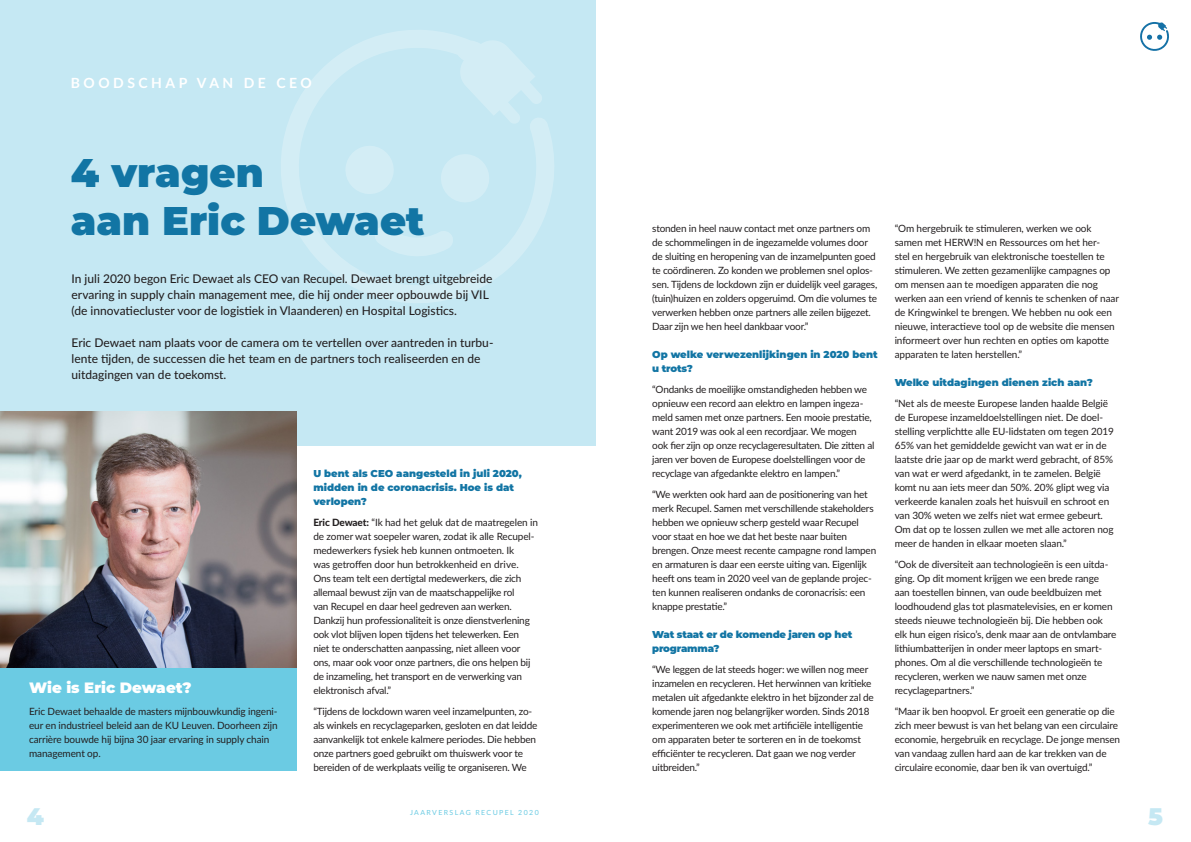
<style>
.page{position:relative;width:1191px;height:842px;background:#fff}
.page>*{position:absolute;margin:0;border:0;box-sizing:border-box;transform-origin:0 0}
.t1{font:900 40px/48px "Montserrat";color:#1275a4}
.t2{font:900 24px "Montserrat";color:#c5e8f3}
.Vraag{font:900 15px "Montserrat";color:#fff}
.t3{font:700 14px "Lato";letter-spacing:.25em;color:#fff}
.t4{font:500 12px/16px "Lato";color:#231f20}
.Alineastijl_1{font:10px/14px "Lato";letter-spacing:-.02em;color:#231f20}
.Vraag-2{font:900 10px/14px "Montserrat";color:#1275a4}
.Vraag-3{font:900 10px/14px "Montserrat";letter-spacing:-.02em;color:#1275a4}
.t5{font:7px "Lato";letter-spacing:.2em;color:#6bcbe3}
.s1{font-weight:800}
</style>
<div class="page">
<svg style="left:1140px;top:22px;width:29px;height:29px"></svg>
<div style="left:0;top:0;width:595px;height:446px;background:#c5e8f3"></div>
<svg style="left:281px;top:30px;width:273px;height:273px"></svg>
<svg style="left:373px;top:225px;width:81px;height:32px"></svg>
<img style="left:0;top:411px;width:296px;height:257px">
<div style="left:0;top:668px;width:296px;height:103px;background:#6bcbe3"></div>
<p class="t3" style="left:71px;top:72px;width:242px">BOODSCHAP VAN DE CEO</p>
<p class="t1" style="left:71px;top:146px;width:355px">4 vragen<br>aan Eric Dewaet</p>
<p class="t4" style="left:72px;top:270px;width:422px">In juli 2020 begon Eric Dewaet als CEO van Recupel. Dewaet brengt uitgebreide ervaring in supply chain management mee, die hij onder meer opbouwde bij VIL (de innovatiecluster voor de logistiek in Vlaanderen) en Hospital Logistics.</p>
<p class="t4" style="left:72px;top:334px;width:423px">Eric Dewaet nam plaats voor de camera om te vertellen over aantreden in turbu&shy;lente tijden, de successen die het team en de partners toch realiseerden en de uitdagingen van de toekomst.</p>
<p class="Vraag" style="left:29px;top:676px;width:164px">Wie is Eric Dewaet?</p>
<p class="Alineastijl_1" style="left:29px;top:704px;width:250px">Eric Dewaet behaalde de masters mijnbouwkundig ingeni&shy;eur en industrieel beleid aan de KU Leuven. Doorheen zijn carrière bouwde hij bijna 30 jaar ervaring in supply chain management op.</p>
<p class="t2" style="left:27px;top:798px;width:19px">4</p>
<p class="Vraag-2" style="left:313px;top:466px;width:210px">U bent als CEO aangesteld in juli 2020, midden in de coronacrisis. Hoe is dat verlopen?</p>
<p class="Alineastijl_1" style="left:313px;top:515px;width:226px"><span class="s1">Eric Dewaet:</span> “Ik had het geluk dat de maatregelen in de zomer wat soepeler waren, zodat ik alle Recupel&shy;medewerkers fysiek heb kunnen ontmoeten. Ik<br>was getroffen door hun betrokkenheid en drive.<br>Ons team telt een dertigtal medewerkers, die zich allemaal bewust zijn van de maatschappelijke rol<br>van Recupel en daar heel gedreven aan werken.<br>Dankzij hun professionaliteit is onze dienstverlening ook vlot blijven lopen tijdens het telewerken. Een<br>niet te onderschatten aanpassing, niet alleen voor ons, maar ook voor onze partners, die ons helpen bij de inzameling, het transport en de verwerking van elektronisch afval.”</p>
<p class="Alineastijl_1" style="left:313px;top:704px;width:225px">“Tijdens de lockdown waren veel inzamelpunten, zo&shy;als winkels en recyclageparken, gesloten en dat leidde aanvankelijk tot enkele kalmere periodes. Die hebben onze partners goed gebruikt om thuiswerk voor te bereiden of de werkplaats veilig te organiseren. We</p>
<p class="t5" style="left:410px;top:807px;width:130px">JAARVERSLAG RECUPEL 2020</p>
<p class="Alineastijl_1" style="left:652px;top:221px;width:227px">stonden in heel nauw contact met onze partners om de schommelingen in de ingezamelde volumes door de sluiting en heropening van de inzamelpunten goed te coördineren. Zo konden we problemen snel oplos&shy;sen. Tijdens de lockdown zijn er duidelijk veel garages, (tuin)huizen en zolders opgeruimd. Om die volumes te verwerken hebben onze partners alle zeilen bijgezet.<br>Daar zijn we hen heel dankbaar voor.”</p>
<p class="Vraag-2" style="left:652px;top:347px;width:227px">Op welke verwezenlijkingen in 2020 bent u trots?</p>
<p class="Alineastijl_1" style="left:652px;top:382px;width:224px">“Ondanks de moeilijke omstandigheden hebben we opnieuw een record aan elektro en lampen ingeza&shy;meld samen met onze partners. Een mooie prestatie, want 2019 was ook al een recordjaar. We mogen ook fier zijn op onze recyclageresultaten. Die zitten al jaren ver boven de Europese doelstellingen voor de recyclage van afgedankte elektro en lampen.”</p>
<p class="Alineastijl_1" style="left:652px;top:487px;width:226px">“We werkten ook hard aan de positionering van het merk Recupel. Samen met verschillende stakeholders hebben we opnieuw scherp gesteld waar Recupel voor staat en hoe we dat het beste naar buiten brengen. Onze meest recente campagne rond lampen en armaturen is daar een eerste uiting van. Eigenlijk heeft ons team in 2020 veel van de geplande projec&shy;ten kunnen realiseren ondanks de coronacrisis: een knappe prestatie.”</p>
<p class="Vraag-3" style="left:652px;top:627px;width:202px">Wat staat er de komende jaren op het programma?</p>
<p class="Alineastijl_1" style="left:652px;top:662px;width:223px">“We leggen de lat steeds hoger: we willen nog meer inzamelen en recycleren. Het herwinnen van kritieke metalen uit afgedankte elektro in het bijzonder zal de komende jaren nog belangrijker worden. Sinds 2018 experimenteren we ook met artificiële intelligentie om apparaten beter te sorteren en in de toekomst efficiënter te recycleren. Dat gaan we nog verder uitbreiden.”</p>
<p class="Alineastijl_1" style="left:894px;top:221px;width:226px">“Om hergebruik te stimuleren, werken we ook samen met HERW!N en Ressources om het her-<br>stel en hergebruik van elektronische toestellen te stimuleren. We zetten gezamenlijke campagnes op om mensen aan te moedigen apparaten die nog werken aan een vriend of kennis te schenken of naar de Kringwinkel te brengen. We hebben nu ook een nieuwe, interactieve tool op de website die mensen informeert over hun rechten en opties om kapotte apparaten te laten herstellen.”</p>
<p class="Vraag-2" style="left:894px;top:375px;width:200px">Welke uitdagingen dienen zich aan?</p>
<p class="Alineastijl_1" style="left:894px;top:396px;width:221px">“Net als de meeste Europese landen haalde België de Europese inzameldoelstellingen niet. De doel&shy;stelling verplichtte alle EU-lidstaten om tegen 2019<br>65% van het gemiddelde gewicht van wat er in de laatste drie jaar op de markt werd gebracht, of 85% van wat er werd afgedankt, in te zamelen. België komt nu aan iets meer dan 50%. 20% glipt weg via verkeerde kanalen zoals het huisvuil en schroot en van 30% weten we zelfs niet wat ermee gebeurt.<br>Om dat op te lossen zullen we met alle actoren nog meer de handen in elkaar moeten slaan.”</p>
<p class="Alineastijl_1" style="left:894px;top:557px;width:223px">“Ook de diversiteit aan technologieën is een uitda&shy;ging. Op dit moment krijgen we een brede range aan toestellen binnen, van oude beeldbuizen met loodhoudend glas tot plasmatelevisies, en er komen steeds nieuwe technologieën bij. Die hebben ook elk hun eigen risico’s, denk maar aan de ontvlambare lithiumbatterijen in onder meer laptops en smart&shy;phones. Om al die verschillende technologieën te recycleren, werken we nauw samen met onze recyclagepartners.”</p>
<p class="Alineastijl_1" style="left:894px;top:704px;width:227px">“Maar ik ben hoopvol. Er groeit een generatie op die zich meer bewust is van het belang van een circulaire economie, hergebruik en recyclage. De jonge mensen van vandaag zullen hard aan de kar trekken van de circulaire economie, daar ben ik van overtuigd.”</p>
<h2 class="t2" style="left:1148px;top:798px;width:16px">5</h2>
</div>
